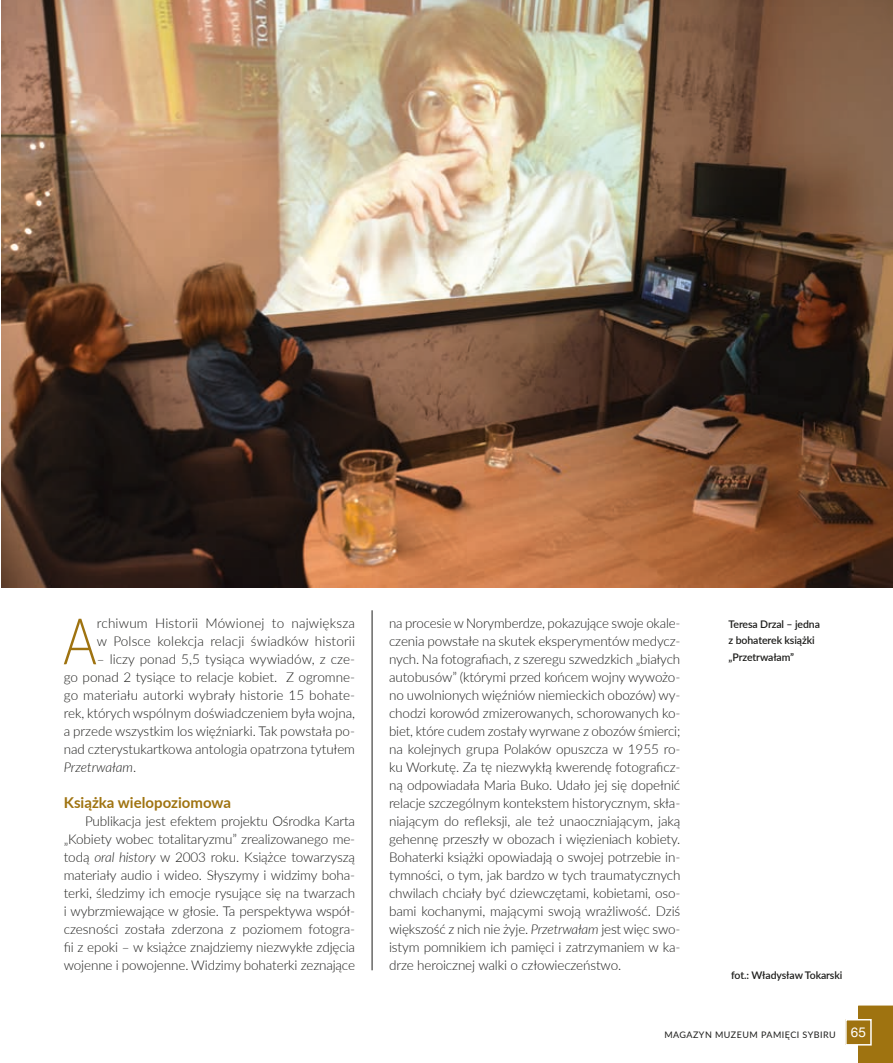
<style>
.page{position:relative;width:893px;height:1063px;background:#fff}
.page>*{position:absolute;margin:0;border:0;box-sizing:border-box;transform-origin:0 0}
.t1{font:300 64.35px "Lato";color:#9f7310;scale:.8 1}
.t2{font:700 15px "Lato";color:#9f7310}
.t3{font:300 13.5px/18px "Lato";letter-spacing:-.01em;color:#1d1d1b;text-align:justify}
.t4{font:300 13.5px/18px "Lato";letter-spacing:.01em;color:#1d1d1b}
.t5{font:600 10.5px/16.5px "Lato";letter-spacing:-.01em;color:#1d1d1b}
.t6{font:9px "Lato";letter-spacing:.05em;color:#1d1d1b}
.s1{font-style:italic}
.s2{font-family:"Switzer EFN";font-size:13.5px;color:#fff}
</style>
<div class="page">
<hr style="left:372px;top:610px;width:1px;height:360px;background:#1d1d1b">
<div style="left:858px;top:1006px;width:35px;height:57px;background:#9f7310"></div>
<div style="left:846px;top:1020px;width:25px;height:25px;background:#9f7310"></div>
<div style="left:845px;top:1019px;width:27px;height:27px;border:2px solid #fff"></div>
<img style="left:1px;top:0;width:892px;height:588px">
<p class="t4" style="left:97px;top:614px;width:260px">rchiwum Historii Mówionej to największa w Polsce kolekcja relacji świadków historii</p>
<p class="t3" style="left:64px;top:650px;width:293px;text-indent:33px">– liczy ponad 5,5 tysiąca wywiadów, z cze&shy;go ponad 2 tysiące to relacje kobiet. Z ogromne&shy;go materiału autorki wybrały historie 15 bohate&shy;rek, których wspólnym doświadczeniem była wojna, a przede wszystkim los więźniarki. Tak powstała po&shy;nad czterystukartkowa antologia opatrzona tytułem <span class="s1">Przetrwałam</span>.</p>
<p class="t2" style="left:64px;top:793px;width:169px">Książka wielopoziomowa</p>
<p class="t3" style="left:64px;top:812px;width:293px;text-indent:21px">Publikacja jest efektem projektu Ośrodka Karta „Kobiety wobec totalitaryzmu” zrealizowanego me&shy;todą <span class="s1">oral history</span> w 2003 roku. Książce towarzyszą materiały audio i wideo. Słyszymy i widzimy boha&shy;terki, śledzimy ich emocje rysujące się na twarzach i wybrzmiewające w głosie. Ta perspektywa współ&shy;czesności została zderzona z poziomem fotogra&shy;fii z epoki – w książce znajdziemy niezwykłe zdjęcia wojenne i powojenne. Widzimy bohaterki zeznające</p>
<h1 class="t1" style="left:63px;top:601px;width:44px">A</h1>
<p class="t3" style="left:389px;top:614px;width:293px">na procesie w Norymberdze, pokazujące swoje okale&shy;czenia powstałe na skutek eksperymentów medycz&shy;nych. Na fotografiach, z szeregu szwedzkich „białych autobusów” (którymi przed końcem wojny wywożo&shy;no uwolnionych więźniów niemieckich obozów) wy&shy;chodzi korowód zmizerowanych, schorowanych ko&shy;biet, które cudem zostały wyrwane z obozów śmierci; na kolejnych grupa Polaków opuszcza w 1955 ro&shy;ku Workutę. Za tę niezwykłą kwerendę fotograficz&shy;ną odpowiadała Maria Buko. Udało jej się dopełnić relacje szczególnym kontekstem historycznym, skła&shy;niającym do refleksji, ale też unaoczniającym, jaką gehennę przeszły w obozach i więzieniach kobiety.<br>Bohaterki książki opowiadają o swojej potrzebie in&shy;tymności, o tym, jak bardzo w tych traumatycznych chwilach chciały być dziewczętami, kobietami, oso&shy;bami kochanymi, mającymi swoją wrażliwość. Dziś większość z nich nie żyje. <span class="s1">Przetrwałam</span> jest więc swo&shy;istym pomnikiem ich pamięci i zatrzymaniem w ka&shy;drze heroicznej walki o człowieczeństwo.</p>
<p class="t5" style="left:729px;top:615px;width:93px">Teresa Drzal – jedna z bohaterek książki</p>
<p class="t5" style="left:729px;top:648px;width:67px">„Przetrwałam”</p>
<p class="t5" style="left:731px;top:966px;width:113px">fot.: Władysław Tokarski</p>
<p class="t6" style="left:664px;top:1029px;width:203px">MAGAZYN MUZEUM PAMIĘCI SYBIRU <span class="s2">65</span></p>
</div>
